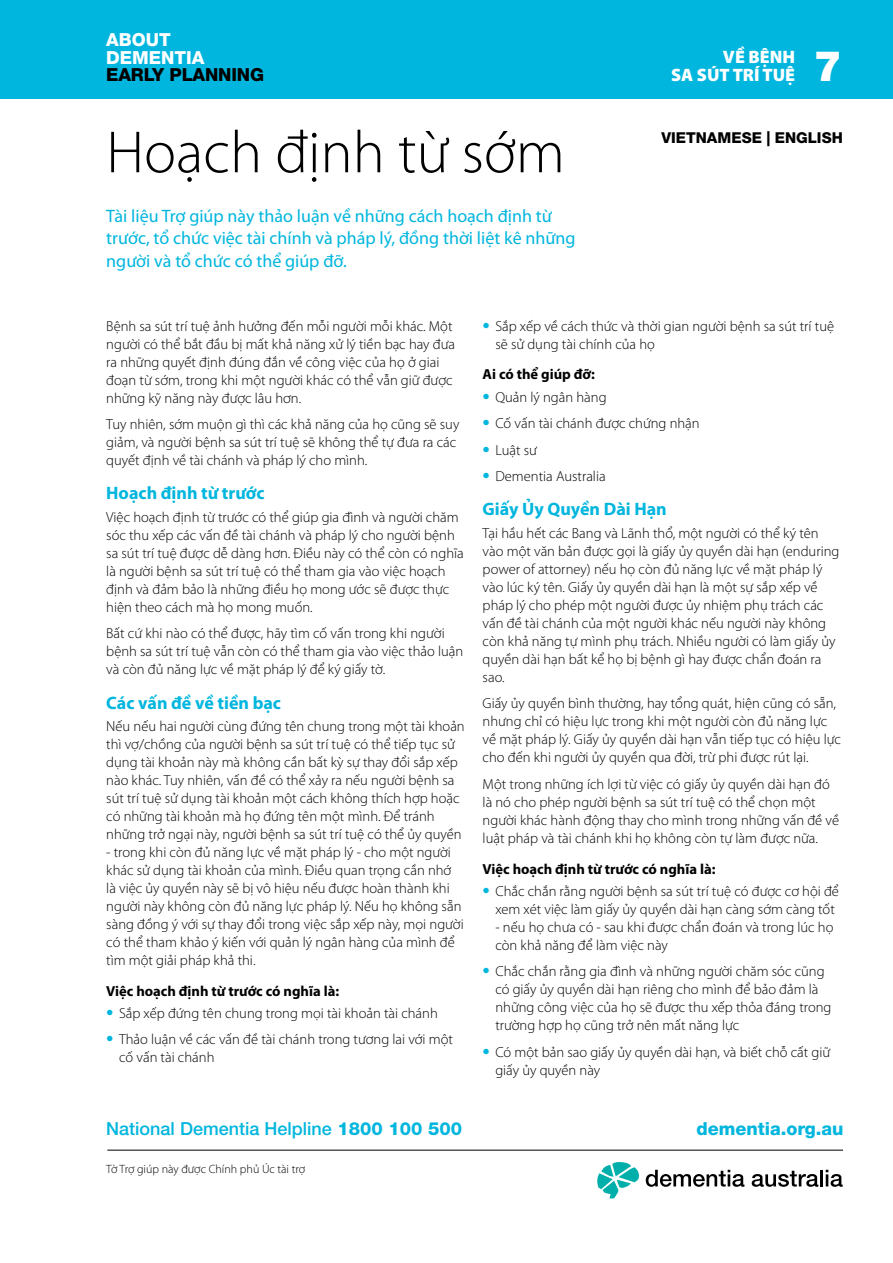
<style>
.page{position:relative;width:893px;height:1263px;background:#fff}
.page>*{position:absolute;margin:0;border:0;box-sizing:border-box;transform-origin:0 0}
.t1{font:300 60px "Myriad Pro";color:#000}
.t2{font:900 42px "Helvetica Neue LT";color:#fff}
.t3{font:18px/22.5px "Myriad Pro";color:#00b6de}
.t4{font:700 18px "Myriad Pro";color:#00b6de}
.t5{font:500 18px "Helvetica Neue LT";color:#00b6de}
.t6{font:900 18px/18px "Myriad Pro";color:#fff;text-align:right}
.t7{font:800 18px "Helvetica Neue LT";color:#00b6de}
.t8{font:800 18px/17.2px "Helvetica Neue LT";color:#fff}
.t9{font:800 18px "Helvetica Neue LT";letter-spacing:-.01em;color:#000}
.t10{font:800 15px "Helvetica Neue LT";color:#000}
.t11{font:300 14.55px/18px "Myriad Pro";color:#000}
.t12{font:700 14.55px "Myriad Pro";color:#000}
.t13{font:300 12px "Myriad Pro";color:#000}
.s1{font-family:"Univers";font-size:15px;color:#00b6de}
.s2{font-weight:800}
</style>
<div class="page">
<div style="left:0;top:0;width:893px;height:99px;background:#00b6de"></div>
<hr style="left:107px;top:1150px;width:736px;height:1px;background:#000">
<svg style="left:597px;top:1162px;width:42px;height:36px"></svg>
<svg style="left:646px;top:1170px;width:98px;height:17px"></svg>
<svg style="left:752px;top:1171px;width:66px;height:16px"></svg>
<hr style="left:820px;top:1170px;width:3px;height:16px;background:#000">
<svg style="left:826px;top:1170px;width:17px;height:17px"></svg>
<p class="t8" style="left:106px;top:31px;width:100px">ABOUT<br>DEMENTIA</p>
<p class="t9" style="left:106px;top:64px;width:159px">EARLY PLANNING</p>
<h1 class="t1" style="left:106px;top:116px;width:460px">Hoạch định từ sớm</h1>
<p class="t3" style="left:106px;top:204px;width:471px">Tài liệu Trợ giúp này thảo luận về những cách hoạch định từ trước, tổ chức việc tài chính và pháp lý, đồng thời liệt kê những người và tổ chức có thể giúp đỡ.</p>
<p class="t6" style="left:671px;top:47px;width:126px">VỀ BỆNH<br>SA SÚT TRÍ TUỆ</p>
<h2 class="t2" style="left:814px;top:41px;width:30px">7</h2>
<p class="t10" style="left:661px;top:129px;width:183px">VIETNAMESE | ENGLISH</p>
<p class="t11" style="left:106px;top:317px;width:350px">Bệnh sa sút trí tuệ ảnh hưởng đến mỗi người mỗi khác. Một người có thể bắt đầu bị mất khả năng xử lý tiền bạc hay đưa ra những quyết định đúng đắn về công việc của họ ở giai đoạn từ sớm, trong khi một người khác có thể vẫn giữ được những kỹ năng này được lâu hơn.</p>
<p class="t11" style="left:106px;top:415px;width:355px">Tuy nhiên, sớm muộn gì thì các khả năng của họ cũng sẽ suy giảm, và người bệnh sa sút trí tuệ sẽ không thể tự đưa ra các quyết định về tài chánh và pháp lý cho mình.</p>
<p class="t4" style="left:106px;top:482px;width:160px">Hoạch định từ trước</p>
<p class="t11" style="left:106px;top:508px;width:359px">Việc hoạch định từ trước có thể giúp gia đình và người chăm sóc thu xếp các vấn đề tài chánh và pháp lý cho người bệnh sa sút trí tuệ được dễ dàng hơn. Điều này có thể còn có nghĩa là người bệnh sa sút trí tuệ có thể tham gia vào việc hoạch định và đảm bảo là những điều họ mong ước sẽ được thực hiện theo cách mà họ mong muốn.</p>
<p class="t11" style="left:106px;top:624px;width:358px">Bất cứ khi nào có thể được, hãy tìm cố vấn trong khi người bệnh sa sút trí tuệ vẫn còn có thể tham gia vào việc thảo luận và còn đủ năng lực về mặt pháp lý để ký giấy tờ.</p>
<p class="t4" style="left:106px;top:691px;width:176px">Các vấn đề về tiền bạc</p>
<p class="t11" style="left:106px;top:717px;width:360px">Nếu nếu hai người cùng đứng tên chung trong một tài khoản thì vợ/chồng của người bệnh sa sút trí tuệ có thể tiếp tục sử dụng tài khoản này mà không cần bất kỳ sự thay đổi sắp xếp nào khác. Tuy nhiên, vấn đề có thể xảy ra nếu người bệnh sa sút trí tuệ sử dụng tài khoản một cách không thích hợp hoặc có những tài khoản mà họ đứng tên một mình. Để tránh những trở ngại này, người bệnh sa sút trí tuệ có thể ủy quyền</p>
<p class="t11" style="left:106px;top:843px;width:359px">- trong khi còn đủ năng lực về mặt pháp lý - cho một người khác sử dụng tài khoản của mình. Điều quan trọng cần nhớ là việc ủy quyền này sẽ bị vô hiệu nếu được hoàn thành khi người này không còn đủ năng lực pháp lý. Nếu họ không sẵn sàng đồng ý với sự thay đổi trong việc sắp xếp này, mọi người có thể tham khảo ý kiến với quản lý ngân hàng của mình để tìm một giải pháp khả thi.</p>
<p class="t12" style="left:106px;top:981px;width:234px">Việc hoạch định từ trước có nghĩa là:</p>
<p class="t11" style="left:106px;top:1004px;width:333px"><span class="s1">•</span> Sắp xếp đứng tên chung trong mọi tài khoản tài chánh</p>
<p class="t11" style="left:119px;top:1030px;width:335px;text-indent:-13px"><span class="s1">•</span> Thảo luận về các vấn đề tài chánh trong tương lai với một cố vấn tài chánh</p>
<p class="t11" style="left:495px;top:317px;width:340px;text-indent:-13px"><span class="s1">•</span> Sắp xếp về cách thức và thời gian người bệnh sa sút trí tuệ sẽ sử dụng tài chính của họ</p>
<p class="t12" style="left:483px;top:365px;width:114px">Ai có thể giúp đỡ:</p>
<p class="t11" style="left:483px;top:388px;width:125px"><span class="s1">•</span> Quản lý ngân hàng</p>
<p class="t11" style="left:483px;top:414px;width:219px"><span class="s1">•</span> Cố vấn tài chánh được chứng nhận</p>
<p class="t11" style="left:483px;top:441px;width:56px"><span class="s1">•</span> Luật sư</p>
<p class="t11" style="left:483px;top:467px;width:125px"><span class="s1">•</span> Dementia Australia</p>
<p class="t4" style="left:483px;top:498px;width:186px">Giấy Ủy Quyền Dài Hạn</p>
<p class="t11" style="left:483px;top:524px;width:358px">Tại hầu hết các Bang và Lãnh thổ, một người có thể ký tên vào một văn bản được gọi là giấy ủy quyền dài hạn (enduring power of attorney) nếu họ còn đủ năng lực về mặt pháp lý vào lúc ký tên. Giấy ủy quyền dài hạn là một sự sắp xếp về pháp lý cho phép một người được ủy nhiệm phụ trách các vấn đề tài chánh của một người khác nếu người này không còn khả năng tự mình phụ trách. Nhiều người có làm giấy ủy quyền dài hạn bất kể họ bị bệnh gì hay được chẩn đoán ra sao.</p>
<p class="t11" style="left:483px;top:694px;width:360px">Giấy ủy quyền bình thường, hay tổng quát, hiện cũng có sẵn, nhưng chỉ có hiệu lực trong khi một người còn đủ năng lực về mặt pháp lý. Giấy ủy quyền dài hạn vẫn tiếp tục có hiệu lực cho đến khi người ủy quyền qua đời, trừ phi được rút lại.</p>
<p class="t11" style="left:483px;top:775px;width:358px">Một trong những ích lợi từ việc có giấy ủy quyền dài hạn đó là nó cho phép người bệnh sa sút trí tuệ có thể chọn một người khác hành động thay cho mình trong những vấn đề về luật pháp và tài chánh khi họ không còn tự làm được nữa.</p>
<p class="t12" style="left:483px;top:859px;width:234px">Việc hoạch định từ trước có nghĩa là:</p>
<p class="t11" style="left:483px;top:882px;width:358px;text-align:center"><span class="s1">•</span> Chắc chắn rằng người bệnh sa sút trí tuệ có được cơ hội để xem xét việc làm giấy ủy quyền dài hạn càng sớm càng tốt</p>
<p class="t11" style="left:495px;top:918px;width:340px">- nếu họ chưa có - sau khi được chẩn đoán và trong lúc họ còn khả năng để làm việc này</p>
<p class="t11" style="left:495px;top:962px;width:338px;text-indent:-13px"><span class="s1">•</span> Chắc chắn rằng gia đình và những người chăm sóc cũng có giấy ủy quyền dài hạn riêng cho mình để bảo đảm là những công việc của họ sẽ được thu xếp thỏa đáng trong trường hợp họ cũng trở nên mất năng lực</p>
<p class="t11" style="left:495px;top:1043px;width:336px;text-indent:-13px"><span class="s1">•</span> Có một bản sao giấy ủy quyền dài hạn, và biết chỗ cất giữ giấy ủy quyền này</p>
<p class="t5" style="left:106px;top:1118px;width:357px">National Dementia Helpline <span class="s2">1800 100 500</span></p>
<p class="t7" style="left:696px;top:1118px;width:149px">dementia.org.au</p>
<p class="t13" style="left:106px;top:1162px;width:200px">Tờ Trợ giúp này được Chính phủ Úc tài trợ</p>
</div>
